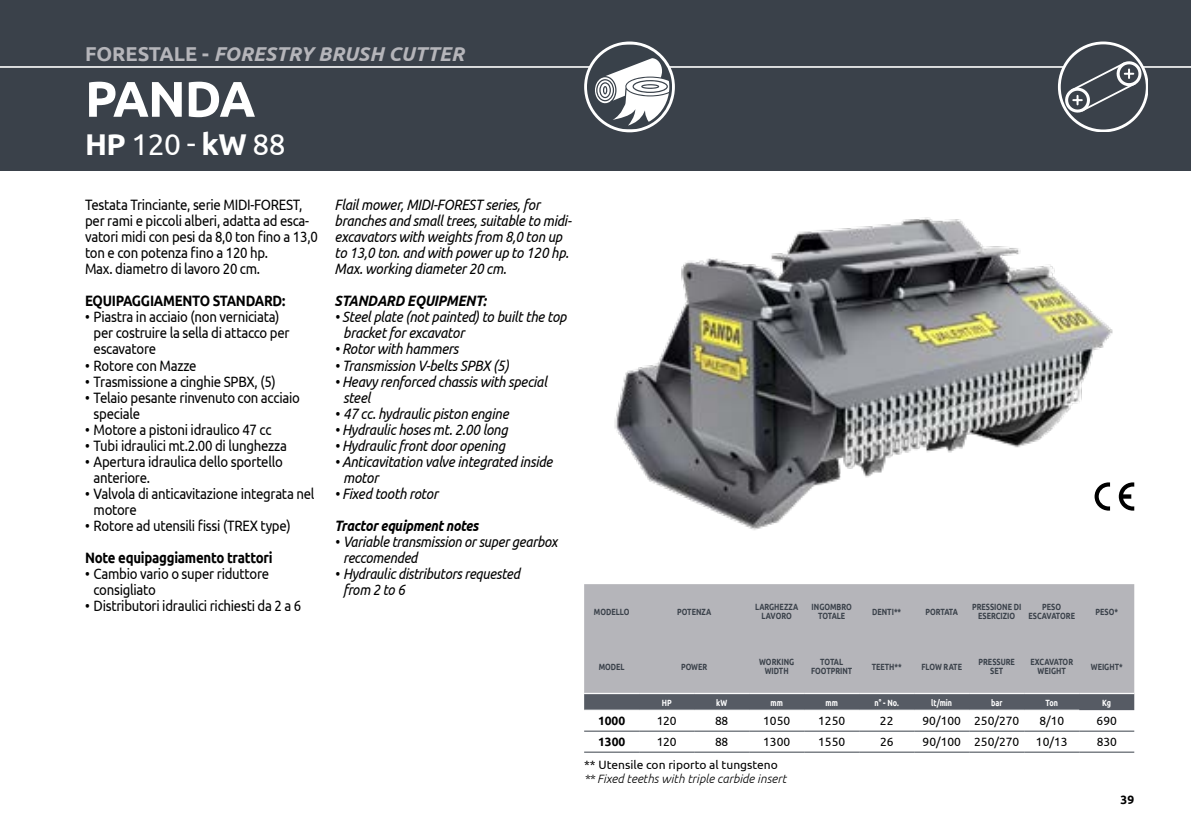
<style>
.page{position:relative;width:1191px;height:840px;background:#fff}
.page>*{position:absolute;margin:0;border:0;box-sizing:border-box;transform-origin:0 0}
.t1{font:700 50px "Ubuntu";letter-spacing:-.03em;color:#fff}
.t2{font:30px "Ubuntu";color:#fff}
.t3{font:italic 700 20px "Ubuntu";color:#b5b5ba}
.t4{font:15px/16px "Ubuntu";letter-spacing:-.02em;color:#000;scale:.88 1}
.t5{font:italic 15px/16px "Ubuntu";letter-spacing:-.02em;color:#000;scale:.9 1}
.t6{font:italic 15px/16px "Ubuntu";letter-spacing:-.02em;color:#000;scale:.88 1}
.t7{font:700 15px "Ubuntu";letter-spacing:-.02em;color:#000;scale:.88 1}
.t8{font:italic 700 15px "Ubuntu";letter-spacing:-.02em;color:#000;scale:.88 1}
.t9{font:italic 700 15px "Ubuntu";letter-spacing:-.02em;color:#000;scale:.9 1}
.t10{font:12px "Ubuntu";color:#000}
.t11{font:italic 300 12px "Ubuntu";color:#000}
.t12{font:700 12px "Ubuntu";color:#000}
.t13{font:700 9px/9px "Ubuntu";color:#3a414a;text-align:center;scale:.8 1}
.t14{font:700 9px "Ubuntu";color:#fff;scale:.8 1}
.t15{font:700 9px "Ubuntu";letter-spacing:-.045em;color:#3a414a;scale:.8 1}
.s1{font-style:normal}
.s2{font-weight:700}
</style>
<div class="page">
<div style="left:0;top:0;width:1191px;height:170px;background:#3a414a"></div>
<hr style="left:0;top:66px;width:1191px;height:2px;background:#fff">
<svg style="left:584px;top:41px;width:91px;height:91px"></svg>
<svg style="left:587px;top:44px;width:85px;height:85px"></svg>
<img style="left:614px;top:217px;width:521px;height:313px">
<div style="left:584px;top:584px;width:550px;height:108px;background:#b5b5ba"></div>
<svg style="left:584px;top:694px;width:550px;height:15px;background:#575c65"></svg>
<hr style="left:584px;top:730px;width:55px;height:1px;background:#3a414a">
<hr style="left:639px;top:730px;width:55px;height:1px;background:#3a414a">
<hr style="left:694px;top:730px;width:55px;height:1px;background:#3a414a">
<hr style="left:749px;top:730px;width:55px;height:1px;background:#3a414a">
<hr style="left:804px;top:730px;width:55px;height:1px;background:#3a414a">
<hr style="left:859px;top:730px;width:55px;height:1px;background:#3a414a">
<hr style="left:914px;top:730px;width:55px;height:1px;background:#3a414a">
<hr style="left:969px;top:730px;width:55px;height:1px;background:#3a414a">
<hr style="left:1024px;top:730px;width:55px;height:1px;background:#3a414a">
<hr style="left:1079px;top:730px;width:55px;height:1px;background:#3a414a">
<hr style="left:584px;top:751px;width:55px;height:1px;background:#3a414a">
<hr style="left:639px;top:751px;width:55px;height:1px;background:#3a414a">
<hr style="left:694px;top:751px;width:55px;height:1px;background:#3a414a">
<hr style="left:749px;top:751px;width:55px;height:1px;background:#3a414a">
<hr style="left:804px;top:751px;width:55px;height:1px;background:#3a414a">
<hr style="left:859px;top:751px;width:55px;height:1px;background:#3a414a">
<hr style="left:914px;top:751px;width:55px;height:1px;background:#3a414a">
<hr style="left:969px;top:751px;width:55px;height:1px;background:#3a414a">
<hr style="left:1024px;top:751px;width:55px;height:1px;background:#3a414a">
<hr style="left:1079px;top:751px;width:55px;height:1px;background:#3a414a">
<svg style="left:1094px;top:482px;width:16px;height:28px"></svg>
<svg style="left:1118px;top:482px;width:16px;height:28px"></svg>
<svg style="left:1058px;top:41px;width:89px;height:91px"></svg>
<div style="left:1060px;top:44px;width:85px;height:85px;background:#3a414a;border-radius:50%"></div>
<svg style="left:1064px;top:60px;width:78px;height:53px"></svg>
<h3 class="t3" style="left:85px;top:42px;width:380px"><span class="s1">FORESTALE -</span> FORESTRY BRUSH CUTTER</h3>
<h1 class="t1" style="left:85px;top:69px;width:172px">PANDA</h1>
<h2 class="t2" style="left:85px;top:126px;width:202px"><span class="s2">HP</span> 120 - <span class="s2">kW</span> 88</h2>
<p class="t4" style="left:85px;top:196px;width:266px">Testata Trinciante, serie MIDI-FOREST, per rami e piccoli alberi, adatta ad esca&shy;vatori midi con pesi da 8,0 ton fino a 13,0 ton e con potenza fino a 120 hp.<br>Max. diametro di lavoro 20 cm.</p>
<p class="t7" style="left:85px;top:292px;width:229px">EQUIPAGGIAMENTO STANDARD:</p>
<p class="t4" style="left:94px;top:308px;width:224px;text-indent:-9px">• Piastra in acciaio (non verniciata) per costruire la sella di attacco per escavatore</p>
<p class="t4" style="left:85px;top:356px;width:128px">• Rotore con Mazze</p>
<p class="t4" style="left:85px;top:372px;width:218px">• Trasmissione a cinghie SPBX, (5)</p>
<p class="t4" style="left:94px;top:388px;width:236px;text-indent:-9px">• Telaio pesante rinvenuto con acciaio speciale</p>
<p class="t4" style="left:85px;top:420px;width:213px">• Motore a pistoni idraulico 47 cc</p>
<p class="t4" style="left:85px;top:436px;width:231px">• Tubi idraulici mt.2.00 di lunghezza</p>
<p class="t4" style="left:94px;top:452px;width:216px;text-indent:-9px">• Apertura idraulica dello sportello anteriore.</p>
<p class="t4" style="left:94px;top:484px;width:252px;text-indent:-9px">• Valvola di anticavitazione integrata nel motore</p>
<p class="t4" style="left:85px;top:516px;width:235px">• Rotore ad utensili fissi (TREX type)</p>
<p class="t7" style="left:85px;top:548px;width:215px">Note equipaggiamento trattori</p>
<p class="t4" style="left:94px;top:564px;width:201px;text-indent:-9px">• Cambio vario o super riduttore consigliato</p>
<p class="t4" style="left:85px;top:596px;width:247px">• Distributori idraulici richiesti da 2 a 6</p>
<p class="t5" style="left:334px;top:196px;width:264px">Flail mower, MIDI-FOREST series, for branches and small trees, suitable to midi&shy;excavators with weights from 8,0 ton up to 13,0 ton. and with power up to 120 hp.<br>Max. working diameter 20 cm.</p>
<p class="t9" style="left:334px;top:292px;width:170px">STANDARD EQUIPMENT:</p>
<p class="t5" style="left:343px;top:308px;width:250px;text-indent:-9px">• Steel plate (not painted) to built the top bracket for excavator</p>
<p class="t5" style="left:334px;top:340px;width:139px">• Rotor with hammers</p>
<p class="t5" style="left:334px;top:356px;width:195px">• Transmission V-belts SPBX (5)</p>
<p class="t5" style="left:343px;top:372px;width:228px;text-indent:-9px">• Heavy renforced chassis with special steel</p>
<p class="t5" style="left:334px;top:404px;width:195px">• 47 cc. hydraulic piston engine</p>
<p class="t5" style="left:334px;top:420px;width:194px">• Hydraulic hoses mt. 2.00 long</p>
<p class="t5" style="left:334px;top:436px;width:191px">• Hydraulic front door opening</p>
<p class="t5" style="left:343px;top:452px;width:234px;text-indent:-9px">• Anticavitation valve integrated inside motor</p>
<p class="t5" style="left:334px;top:484px;width:116px">• Fixed tooth rotor</p>
<p class="t8" style="left:334px;top:516px;width:165px">Tractor equipment notes</p>
<p class="t6" style="left:343px;top:532px;width:245px;text-indent:-9px">• Variable transmission or super gearbox reccomended</p>
<p class="t6" style="left:343px;top:564px;width:202px;text-indent:-9px">• Hydraulic distributors requested from 2 to 6</p>
<p class="t13" style="left:594px;top:606px;width:46px">MODELLO</p>
<p class="t13" style="left:677px;top:606px;width:44px">POTENZA</p>
<p class="t13" style="left:755px;top:602px;width:55px">LARGHEZZA<br>LAVORO</p>
<p class="t13" style="left:811px;top:602px;width:52px">INGOMBRO<br>TOTALE</p>
<p class="t13" style="left:872px;top:606px;width:38px">DENTI**</p>
<p class="t15" style="left:925px;top:606px;width:42px">PORTATA</p>
<p class="t13" style="left:972px;top:602px;width:63px">PRESSIONE DI<br>ESERCIZIO</p>
<p class="t13" style="left:1028px;top:602px;width:60px">PESO<br>ESCAVATORE</p>
<p class="t13" style="left:1095px;top:606px;width:30px">PESO*</p>
<p class="t13" style="left:598px;top:661px;width:34px">MODEL</p>
<p class="t13" style="left:681px;top:661px;width:34px">POWER</p>
<p class="t13" style="left:759px;top:657px;width:45px">WORKING<br>WIDTH</p>
<p class="t13" style="left:811px;top:657px;width:53px">TOTAL<br>FOOTPRINT</p>
<p class="t13" style="left:871px;top:661px;width:39px">TEETH**</p>
<p class="t13" style="left:921px;top:661px;width:52px">FLOW RATE</p>
<p class="t13" style="left:978px;top:657px;width:47px">PRESSURE<br>SET</p>
<p class="t13" style="left:1030px;top:657px;width:55px">EXCAVATOR<br>WEIGHT</p>
<p class="t13" style="left:1090px;top:661px;width:41px">WEIGHT*</p>
<p class="t14" style="left:661px;top:696px;width:14px">HP</p>
<p class="t14" style="left:716px;top:696px;width:15px">kW</p>
<p class="t14" style="left:770px;top:696px;width:17px">mm</p>
<p class="t14" style="left:825px;top:696px;width:17px">mm</p>
<p class="t14" style="left:874px;top:696px;width:32px">n° - No.</p>
<p class="t14" style="left:931px;top:696px;width:28px">lt/min</p>
<p class="t14" style="left:991px;top:696px;width:16px">bar</p>
<p class="t14" style="left:1045px;top:696px;width:17px">Ton</p>
<p class="t14" style="left:1102px;top:696px;width:13px">Kg</p>
<p class="t12" style="left:598px;top:713px;width:29px">1000</p>
<p class="t10" style="left:657px;top:713px;width:21px">120</p>
<p class="t10" style="left:715px;top:713px;width:15px">88</p>
<p class="t10" style="left:763px;top:713px;width:29px">1050</p>
<p class="t10" style="left:818px;top:713px;width:29px">1250</p>
<p class="t10" style="left:880px;top:713px;width:15px">22</p>
<p class="t10" style="left:922px;top:713px;width:98px">90/100 250/270</p>
<p class="t10" style="left:1039px;top:713px;width:26px">8/10</p>
<p class="t10" style="left:1096px;top:713px;width:22px">690</p>
<p class="t12" style="left:598px;top:734px;width:29px">1300</p>
<p class="t10" style="left:657px;top:734px;width:21px">120</p>
<p class="t10" style="left:715px;top:734px;width:15px">88</p>
<p class="t10" style="left:763px;top:734px;width:29px">1300</p>
<p class="t10" style="left:818px;top:734px;width:29px">1550</p>
<p class="t10" style="left:880px;top:734px;width:15px">26</p>
<p class="t10" style="left:922px;top:734px;width:98px">90/100 250/270</p>
<p class="t10" style="left:1036px;top:734px;width:33px">10/13</p>
<p class="t10" style="left:1096px;top:734px;width:22px">830</p>
<p class="t11" style="left:584px;top:771px;width:204px">** Fixed teeths with triple carbide insert</p>
<p class="t10" style="left:584px;top:756px;width:195px">** Utensile con riporto al tungsteno</p>
<p class="t12" style="left:1120px;top:791px;width:15px">39</p>
</div>
